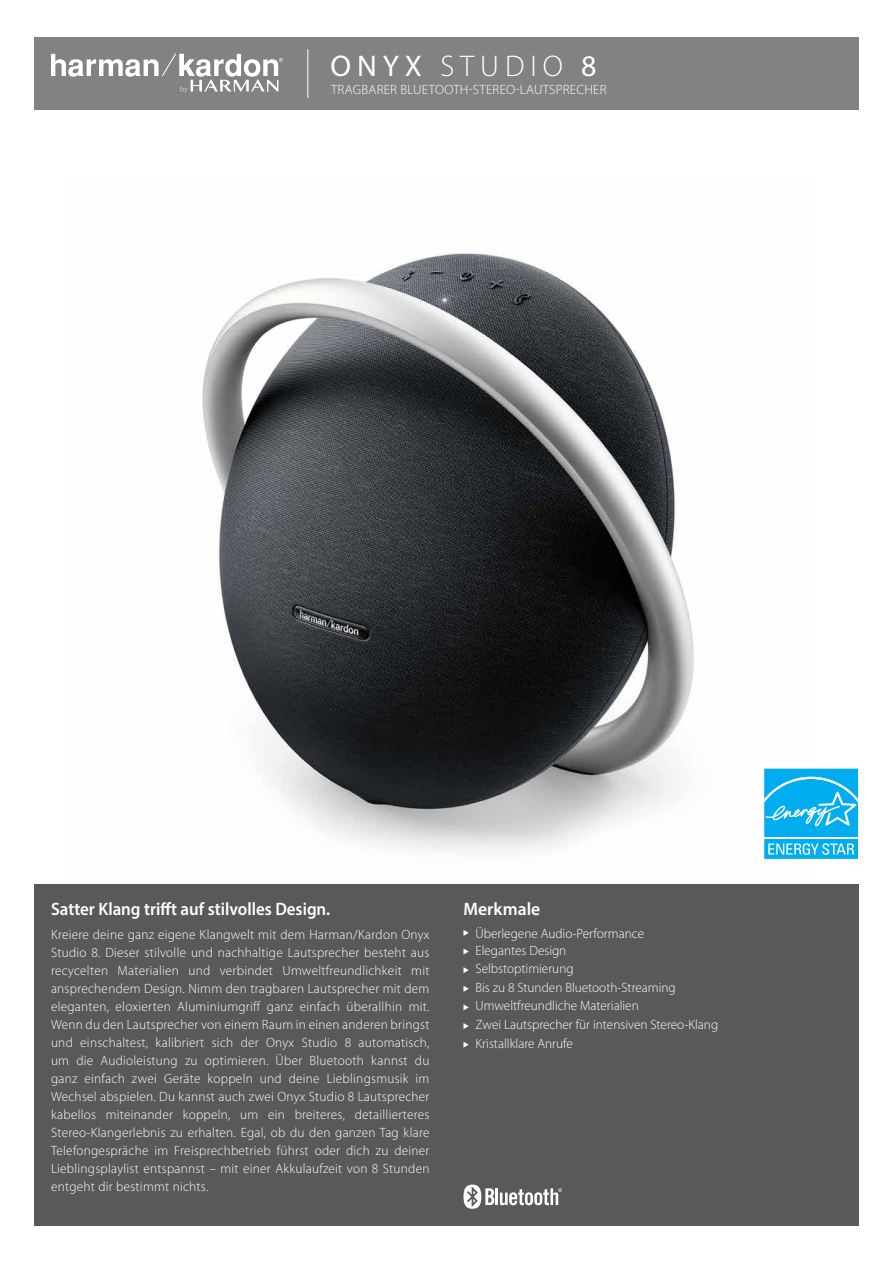
<style>
.page{position:relative;width:893px;height:1263px;background:#fff}
.page>*{position:absolute;margin:0;border:0;box-sizing:border-box;transform-origin:0 0}
.t1{font:300 30px "Myriad Pro";letter-spacing:.2em;color:#fff}
.t2{font:600 18px "Myriad Pro";color:#fff;scale:.94 1}
.t3{font:600 18px "Myriad Pro";color:#fff}
.t4{font:300 13.5px/18px "Myriad Pro";color:#fff}
.t5{font:300 13.5px "Myriad Pro";letter-spacing:.02em;color:#fff}
.s1{font-weight:400}
</style>
<div class="page">
<img style="left:202px;top:252px;width:492px;height:599px">
<div style="left:34px;top:37px;width:825px;height:72px;background:#808284"></div>
<hr style="left:307px;top:49px;width:1px;height:49px;background:#fff">
<svg style="left:51px;top:54px;width:232px;height:39px"></svg>
<div style="left:34px;top:884px;width:825px;height:342px;background:#58595b"></div>
<svg style="left:463px;top:930px;width:6px;height:6px"></svg>
<svg style="left:463px;top:948px;width:6px;height:6px"></svg>
<svg style="left:463px;top:967px;width:6px;height:6px"></svg>
<svg style="left:463px;top:986px;width:6px;height:6px"></svg>
<svg style="left:463px;top:1004px;width:6px;height:6px"></svg>
<svg style="left:463px;top:1023px;width:6px;height:6px"></svg>
<svg style="left:463px;top:1042px;width:6px;height:6px"></svg>
<svg style="left:463px;top:1184px;width:31px;height:25px"></svg>
<hr style="left:495px;top:1188px;width:3px;height:17px;background:#fff">
<svg style="left:500px;top:1188px;width:62px;height:17px"></svg>
<svg style="left:764px;top:768px;width:94px;height:1px"></svg>
<svg style="left:764px;top:769px;width:95px;height:90px"></svg>
<h1 class="t1" style="left:330px;top:52px;width:268px"><span class="s1">ONYX</span> STUDIO <span class="s1">8</span></h1>
<p class="t5" style="left:331px;top:83px;width:277px">TRAGBARER BLUETOOTH-STEREO-LAUTSPRECHER</p>
<h2 class="t2" style="left:51px;top:900px;width:299px">Satter Klang trifft auf stilvolles Design.</h2>
<p class="t4" style="left:51px;top:926px;width:380px;text-align:justify">Kreiere deine ganz eigene Klangwelt mit dem Harman/Kardon Onyx Studio 8. Dieser stilvolle und nachhaltige Lautsprecher besteht aus recycelten Materialien und verbindet Umweltfreundlichkeit mit ansprechendem Design. Nimm den tragbaren Lautsprecher mit dem eleganten, eloxierten Aluminiumgriff ganz einfach überallhin mit.<br>Wenn du den Lautsprecher von einem Raum in einen anderen bringst und einschaltest, kalibriert sich der Onyx Studio 8 automatisch, um die Audioleistung zu optimieren. Über Bluetooth kannst du ganz einfach zwei Geräte koppeln und deine Lieblingsmusik im Wechsel abspielen. Du kannst auch zwei Onyx Studio 8 Lautsprecher kabellos miteinander koppeln, um ein breiteres, detaillierteres Stereo-Klangerlebnis zu erhalten. Egal, ob du den ganzen Tag klare Telefongespräche im Freisprechbetrieb führst oder dich zu deiner Lieblingsplaylist entspannst – mit einer Akkulaufzeit von 8 Stunden entgeht dir bestimmt nichts.</p>
<h2 class="t3" style="left:463px;top:900px;width:78px">Merkmale</h2>
<p class="t4" style="left:475px;top:926px;width:170px;line-height:16.4px">Überlegene Audio-Performance<br>Elegantes Design</p>
<p class="t4" style="left:475px;top:960px;width:244px;line-height:18.6px">Selbstoptimierung<br>Bis zu 8 Stunden Bluetooth-Streaming<br>Umweltfreundliche Materialien<br>Zwei Lautsprecher für intensiven Stereo-Klang<br>Kristallklare Anrufe</p>
</div>
